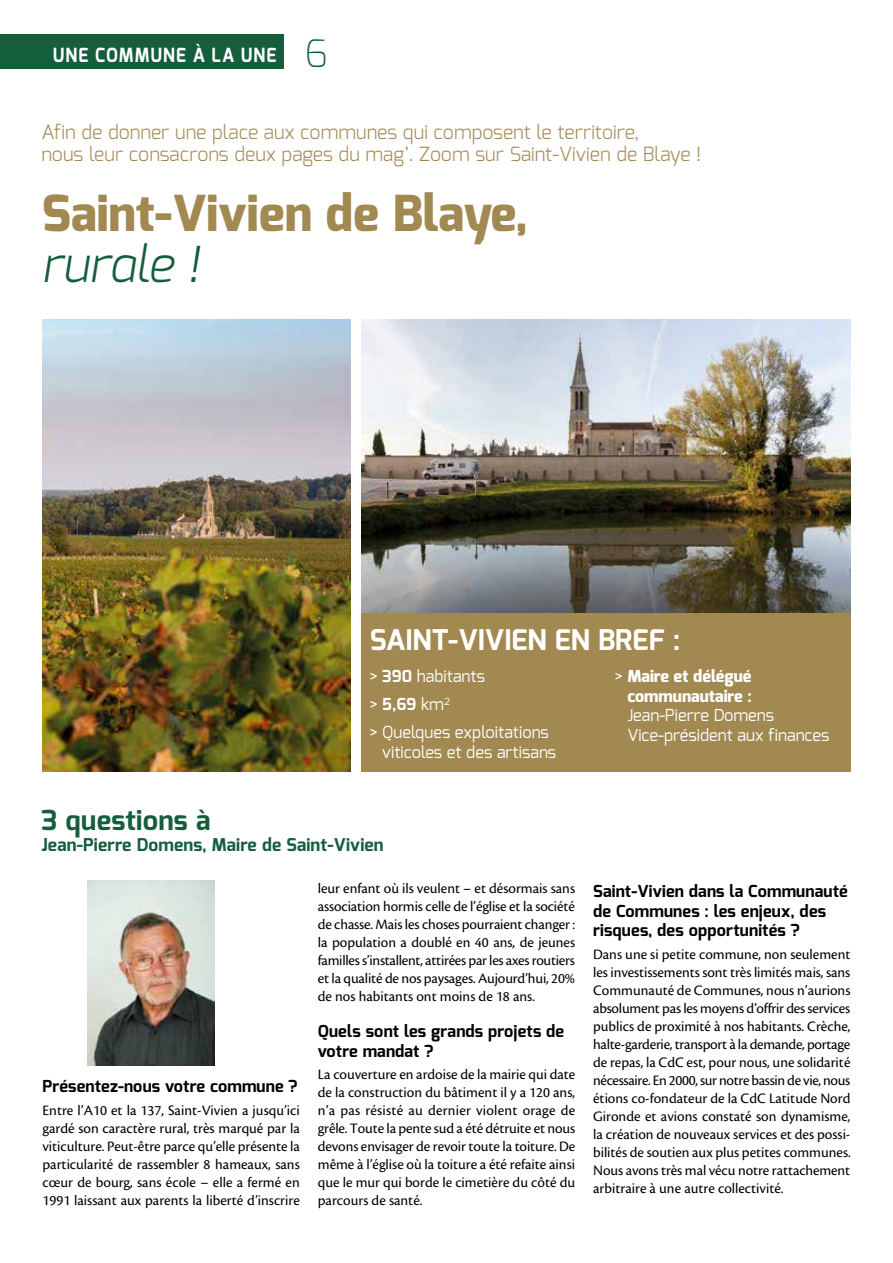
<style>
.page{position:relative;width:893px;height:1263px;background:#fff}
.page>*{position:absolute;margin:0;border:0;box-sizing:border-box;transform-origin:0 0}
.t1{font:800 49.5px "Exo";color:#a28851}
.t2{font:italic 300 49.5px "Exo";color:#145e3c}
.t3{font:700 28.5px "Exo";color:#fff}
.t4{font:700 27.6px "Exo";letter-spacing:.01em;color:#145e3c}
.t5{font:300 19.5px/22.5px "Exo";color:#a28851}
.t6{font:700 19.5px "Exo";letter-spacing:.055em;color:#fff;scale:.9 1}
.t7{font:700 17.7px "Exo";letter-spacing:.01em;color:#145e3c}
.t8{font:700 16.5px/19.5px "Exo";letter-spacing:.01em;color:#000}
.t9{font:16.5px/28px "Exo";color:#fff}
.t10{font:800 16.5px/19.5px "Exo";color:#fff;text-align:right}
.t11{font:15px/18px "Cronos Pro";color:#000;text-align:justify}
.s1{font-weight:200;font-size:37.5px;color:#145e3c}
.s2{font-weight:700}
.s3{font-weight:400}
</style>
<div class="page">
<div style="left:0;top:35px;width:284px;height:34px;background:#145e3c"></div>
<div style="left:361px;top:613px;width:489px;height:159px;background:#a28851"></div>
<img style="left:361px;top:319px;width:489px;height:294px">
<img style="left:43px;top:319px;width:307px;height:453px">
<img style="left:88px;top:881px;width:126px;height:185px">
<h3 class="t6" style="left:53px;top:43px;width:307px">UNE COMMUNE À LA UNE <span class="s1">6</span></h3>
<h3 class="t5" style="left:41px;top:121px;width:661px">Afin de donner une place aux communes qui composent le territoire,<br>nous leur consacrons deux pages du mag’. Zoom sur Saint-Vivien de Blaye !</h3>
<h1 class="t1" style="left:42px;top:182px;width:488px">Saint-Vivien de Blaye,</h1>
<h1 class="t2" style="left:42px;top:233px;width:159px">rurale !</h1>
<h2 class="t3" style="left:370px;top:621px;width:312px">SAINT-VIVIEN EN BREF :</h2>
<p class="t9" style="left:370px;top:662px;width:180px">&gt; <span class="s2">390</span> habitants<br>&gt; <span class="s2">5,69</span> km<sup>2<br></sup>&gt; Quelques exploitations</p>
<p class="t9" style="left:382px;top:738px;width:175px">viticoles et des artisans</p>
<p class="t10" style="left:615px;top:667px;width:138px"><span class="s3">&gt;</span> Maire et délégué communautaire :</p>
<p class="t9" style="left:627px;top:705px;width:204px;line-height:19.5px">Jean-Pierre Domens<br>Vice-président aux finances</p>
<h3 class="t4" style="left:41px;top:803px;width:170px">3 questions à</h3>
<p class="t7" style="left:41px;top:833px;width:344px">Jean-Pierre Domens, Maire de Saint-Vivien</p>
<p class="t8" style="left:43px;top:1077px;width:257px">Présentez-nous votre commune ?</p>
<p class="t11" style="left:43px;top:1101px;width:259px">Entre l’A10 et la 137, Saint-Vivien a jusqu’ici gardé son caractère rural, très marqué par la viticulture. Peut-être parce qu’elle présente la particularité de rassembler 8 hameaux, sans cœur de bourg, sans école – elle a fermé en 1991 laissant aux parents la liberté d’inscrire</p>
<p class="t11" style="left:318px;top:879px;width:259px">leur enfant où ils veulent – et désormais sans association hormis celle de l’église et la société de chasse. Mais les choses pourraient changer : la population a doublé en 40 ans, de jeunes familles s’installent, attirées par les axes routiers et la qualité de nos paysages. Aujourd’hui, 20% de nos habitants ont moins de 18 ans.</p>
<p class="t8" style="left:318px;top:1021px;width:248px">Quels sont les grands projets de votre mandat ?</p>
<p class="t11" style="left:318px;top:1065px;width:259px">La couverture en ardoise de la mairie qui date de la construction du bâtiment il y a 120 ans, n’a pas résisté au dernier violent orage de grêle. Toute la pente sud a été détruite et nous devons envisager de revoir toute la toiture. De même à l’église où la toiture a été refaite ainsi que le mur qui borde le cimetière du côté du parcours de santé.</p>
<p class="t8" style="left:593px;top:882px;width:256px">Saint-Vivien dans la Communauté de Communes : les enjeux, des risques, des opportunités ?</p>
<p class="t11" style="left:593px;top:945px;width:259px">Dans une si petite commune, non seulement les investissements sont très limités mais, sans Communauté de Communes, nous n’aurions absolument pas les moyens d’offrir des services publics de proximité à nos habitants. Crèche, halte-garderie, transport à la demande, portage de repas, la CdC est, pour nous, une solidarité nécessaire. En 2000, sur notre bassin de vie, nous étions co-fondateur de la CdC Latitude Nord Gironde et avions constaté son dynamisme, la création de nouveaux services et des possi&shy;bilités de soutien aux plus petites communes.<br>Nous avons très mal vécu notre rattachement arbitraire à une autre collectivité.</p>
</div>
